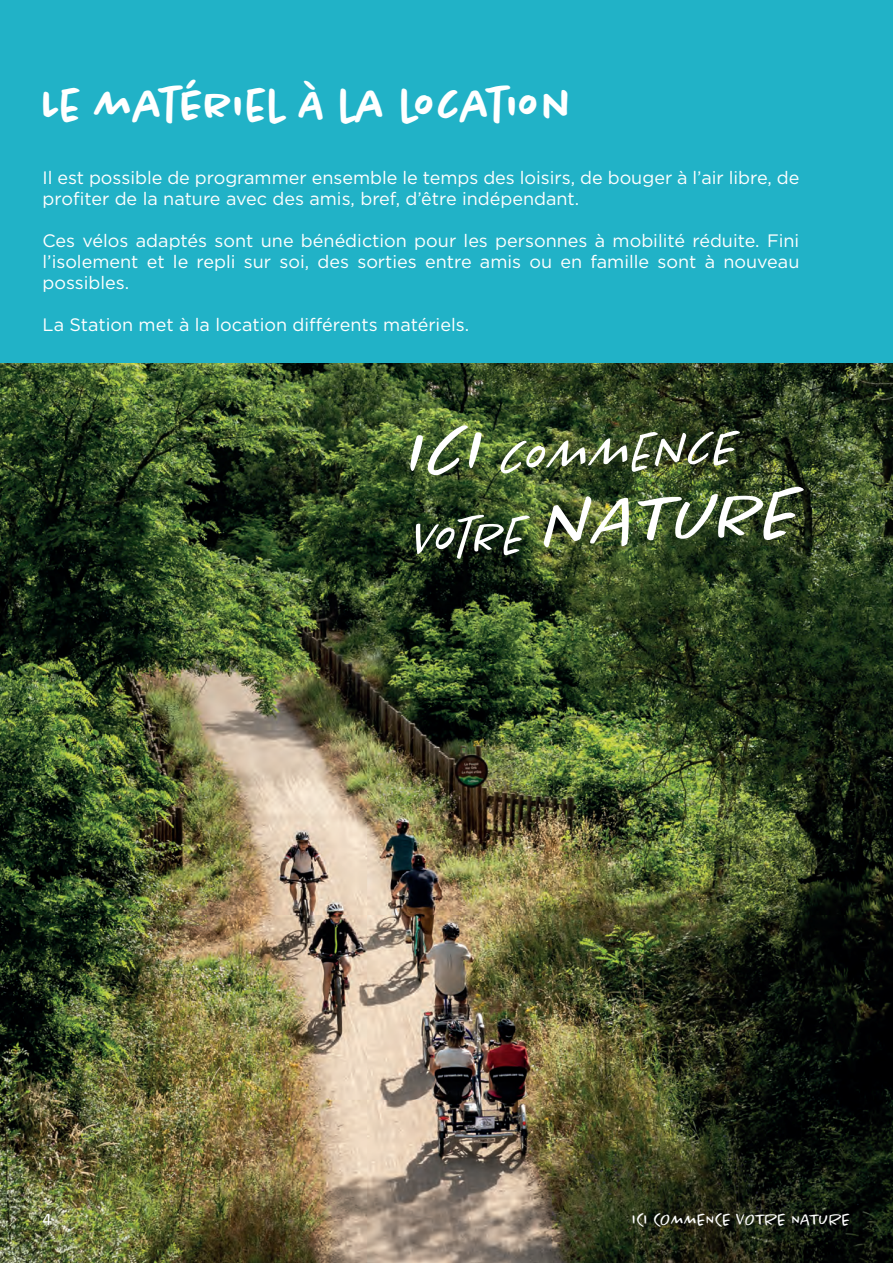
<style>
.page{position:relative;width:893px;height:1263px;background:#21b2c7}
.page>*{position:absolute;margin:0;border:0;box-sizing:border-box;transform-origin:0 0}
.t1{font:500 45px "Chantal";color:#fff}
.t2{font:18px/21px "Gotham";color:#fff}
.t3{font:300 18px "Chantal";color:#fff}
.t4{font:18px "Calibri";color:#fff}
</style>
<div class="page">
<img style="left:0;top:364px;width:893px;height:899px">
<svg style="left:410px;top:425px;width:72px;height:50px;background:#788b64"></svg>
<img style="left:500px;top:431px;width:240px;height:42px">
<svg style="left:415px;top:515px;width:115px;height:44px;background:#54624f"></svg>
<img style="left:544px;top:496px;width:85px;height:51px">
<svg style="left:638px;top:487px;width:166px;height:53px;background:#6e7e61"></svg>
<h1 class="t1" style="left:43px;top:77px;width:533px">LE MATÉRIEL À LA LOCATION</h1>
<p class="t2" style="left:43px;top:167px;width:758px">Il est possible de programmer ensemble le temps des loisirs, de bouger à l’air libre, de profiter de la nature avec des amis, bref, d’être indépendant.</p>
<p class="t2" style="left:43px;top:230px;width:758px;text-align:justify">Ces vélos adaptés sont une bénédiction pour les personnes à mobilité réduite. Fini l’isolement et le repli sur soi, des sorties entre amis ou en famille sont à nouveau possibles.</p>
<p class="t2" style="left:43px;top:314px;width:428px">La Station met à la location différents matériels.</p>
<p class="t4" style="left:43px;top:1208px;width:11px">4</p>
<p class="t3" style="left:632px;top:1209px;width:220px">ICI COMMENCE VOTRE NATURE</p>
</div>
